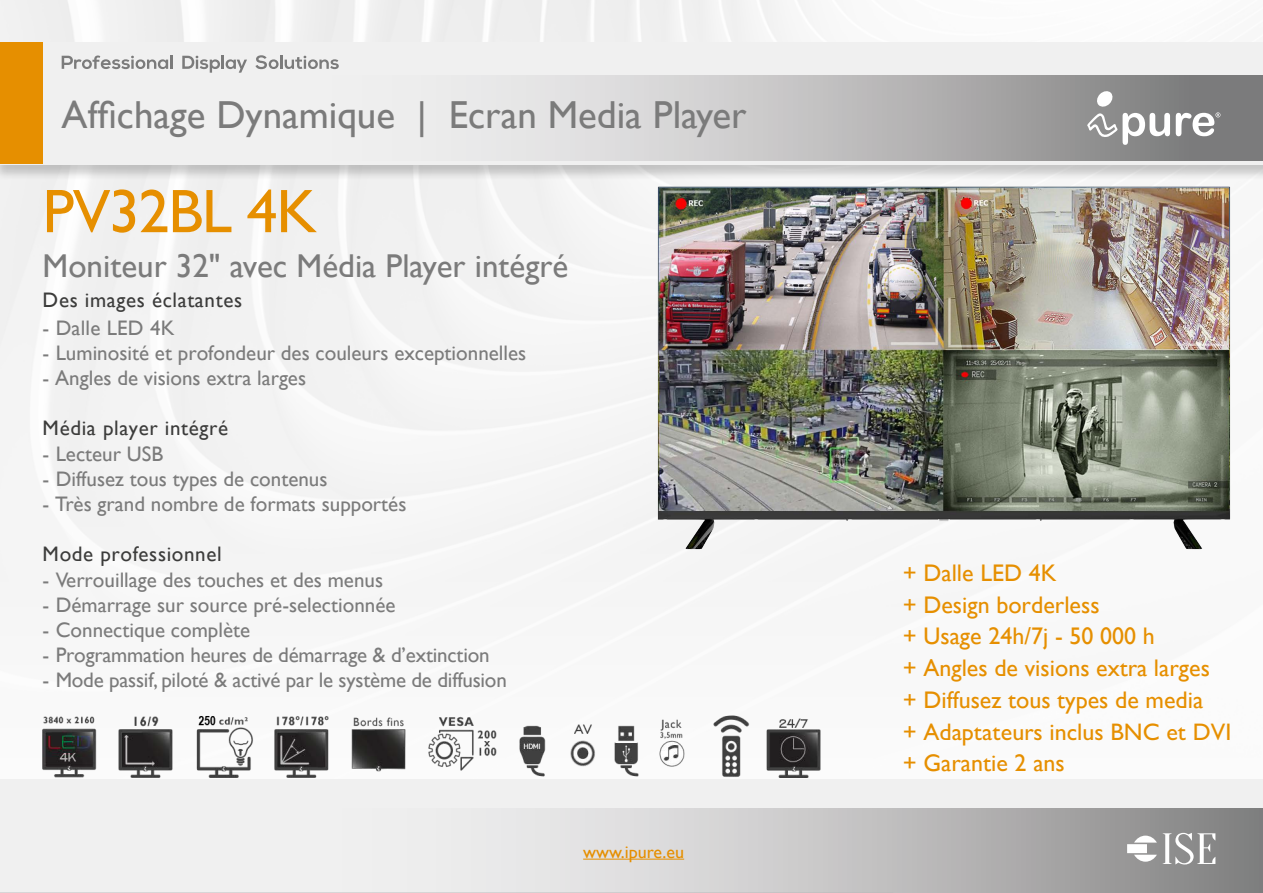
<style>
.page{position:relative;width:1263px;height:893px;background:#fff}
.page>*{position:absolute;margin:0;border:0;box-sizing:border-box;transform-origin:0 0}
.t1{font:61.8px "Gill Sans";letter-spacing:-.02em;color:#e68f00}
.t2{font:39px "Gill Sans";color:#7b7b7b}
.t3{font:33px "Gill Sans";color:#7b7b7b}
.t4{font:24px/31.7px "Gill Sans";color:#e68f00}
.t5{font:21px "Gill Sans";color:#7b7b7b}
.t6{font:21px "Gill Sans";letter-spacing:.03em;color:#3c3c3b}
.t7{font:18px "Gill Sans";color:#e68f00}
.s1{font-weight:500}
</style>
<div class="page">
<div style="left:0;top:0;width:888px;height:778px;background:#f5f5f5"></div>
<div style="left:0;top:42px;width:1263px;height:139px;background:#000;opacity:.2"></div>
<div style="left:0;top:43px;width:1263px;height:122px;background:#f0f0f0"></div>
<svg style="left:526px;top:76px;width:736px;height:84px;background:#b6b6b6"></svg>
<svg style="left:62px;top:55px;width:110px;height:14px"></svg>
<svg style="left:182px;top:55px;width:65px;height:18px"></svg>
<svg style="left:255px;top:55px;width:84px;height:14px"></svg>
<svg style="left:1087px;top:90px;width:83px;height:55px"></svg>
<svg style="left:1176px;top:112px;width:44px;height:24px"></svg>
<div style="left:0;top:43px;width:43px;height:121px;background:#e68f00"></div>
<hr style="left:1262px;top:76px;width:1px;height:84px;background:#7b7b7c">
<div style="left:0;top:779px;width:1263px;height:110px;background:#f0f0f0"></div>
<svg style="left:0;top:808px;width:1263px;height:85px"></svg>
<svg style="left:1127px;top:833px;width:88px;height:31px"></svg>
<hr style="left:583px;top:859px;width:101px;height:1px;background:#e68f00">
<hr style="left:0;top:892px;width:893px;height:1px;background:#b9b7b8">
<img style="left:650px;top:183px;width:581px;height:368px">
<img style="left:41px;top:714px;width:782px;height:63px">
<h2 class="t2" style="left:62px;top:92px;width:686px">Affichage Dynamique | Ecran Media Player</h2>
<h1 class="t1" style="left:43px;top:175px;width:276px">PV32BL 4K</h1>
<h3 class="t3" style="left:43px;top:247px;width:527px">Moniteur 32" avec Média Player intégré</h3>
<p class="t6" style="left:43px;top:287px;width:201px">Des images éclatantes</p>
<p class="t5" style="left:43px;top:315px;width:133px">- Dalle LED 4K</p>
<p class="t5" style="left:43px;top:340px;width:485px">- Luminosité et profondeur des couleurs exceptionnelles</p>
<p class="t5" style="left:43px;top:366px;width:265px">- Angles de visions extra larges</p>
<p class="t6" style="left:43px;top:416px;width:187px">Média player intégré</p>
<p class="t5" style="left:43px;top:441px;width:122px">- Lecteur USB</p>
<p class="t5" style="left:43px;top:466px;width:286px">- Diffusez tous types de contenus</p>
<p class="t5" style="left:43px;top:492px;width:365px">- Très grand nombre de formats supportés</p>
<p class="t6" style="left:43px;top:542px;width:181px">Mode professionnel</p>
<p class="t5" style="left:43px;top:567px;width:342px">- Verrouillage des touches et des menus</p>
<p class="t5" style="left:43px;top:592px;width:354px">- Démarrage sur source pré-selectionnée</p>
<p class="t5" style="left:43px;top:618px;width:209px">- Connectique complète</p>
<p class="t5" style="left:43px;top:643px;width:448px">- Programmation heures de démarrage &amp; d’extinction</p>
<p class="t5" style="left:43px;top:668px;width:466px">- Mode passif, piloté &amp; activé par le système de diffusion</p>
<p class="t7" style="left:583px;top:841px;width:102px">www.ipure.eu</p>
<p class="t4" style="left:903px;top:558px;width:330px">+ Dalle LED 4K<br>+ Design borderless<br>+ Usage 24h/7j - 50 000 h<br>+ Angles de visions extra larges<br>+ Diffusez tous types de media<br>+ <span class="s1">Adaptateurs inclus BNC et DVI </span>+ Garanti<span class="s1">e</span> 2 ans</p>
</div>
